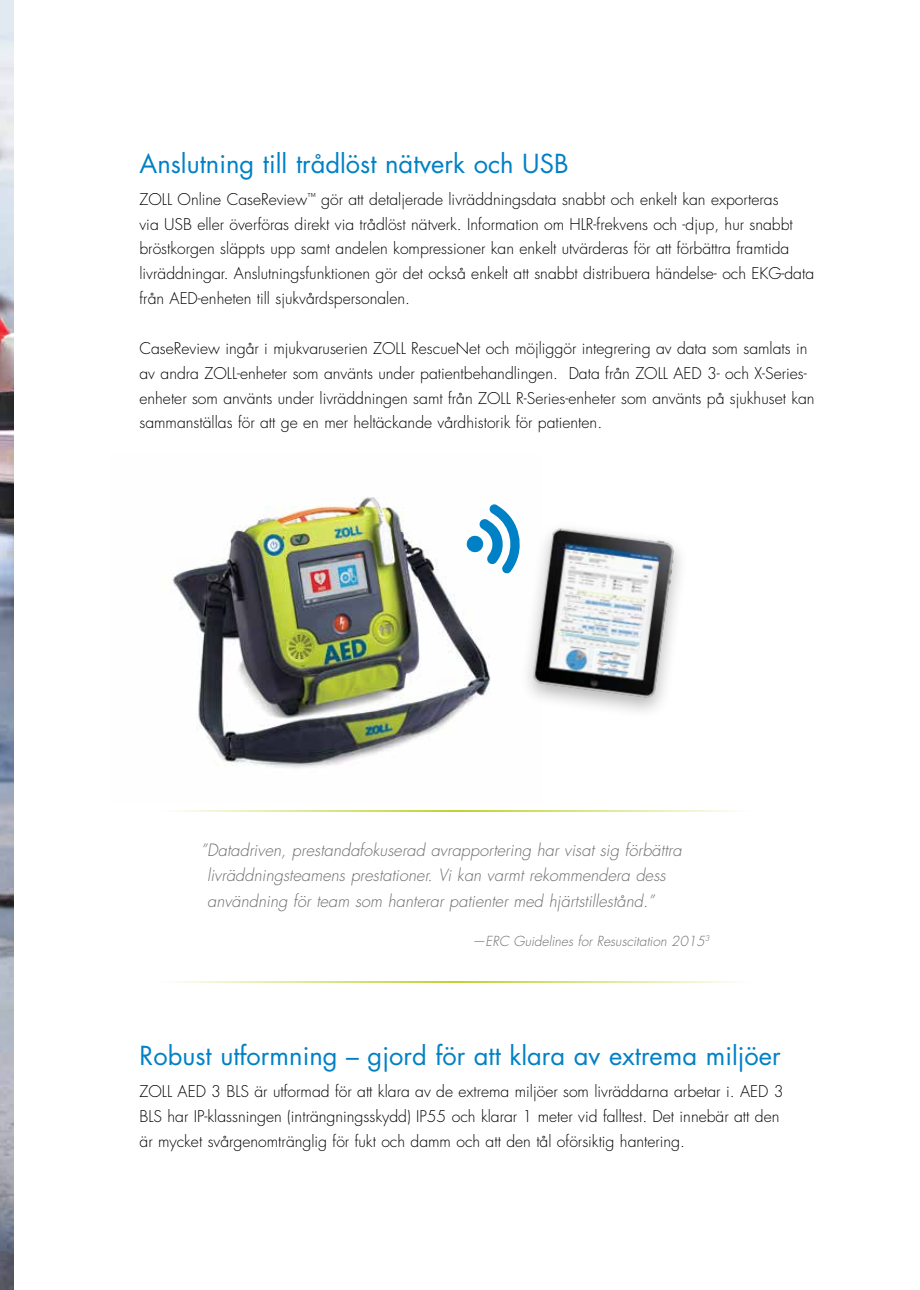
<style>
.page{position:relative;width:920px;height:1290px;background:#fff}
.page>*{position:absolute;margin:0;border:0;box-sizing:border-box;transform-origin:0 0}
.t1{font:25.5px "Futura Std";color:#0081c6}
.t2{font:italic 300 16.5px/25.5px "Futura Std";color:#6d6e71}
.t3{font:300 15.75px/24.8px "Futura Std";color:#000}
.t4{font:italic 300 13.5px "Futura Std";color:#6d6e71}
</style>
<div class="page">
<img style="left:172px;top:497px;width:319px;height:271px">
<img style="left:0;top:0;width:14px;height:1290px">
<hr style="left:160px;top:810px;width:590px;height:2px;background:#c0d330">
<hr style="left:160px;top:981px;width:590px;height:2px;background:#c0d330">
<svg style="left:466px;top:504px;width:53px;height:70px"></svg>
<img style="left:527px;top:528px;width:154px;height:184px">
<h1 class="t1" style="left:140px;top:147px;width:430px">Anslutning till trådlöst nätverk och USB</h1>
<p class="t3" style="left:139px;top:187px;width:676px">ZOLL Online CaseReview<sup>™</sup> gör att detaljerade livräddningsdata snabbt och enkelt kan exporteras<br>via USB eller överföras direkt via trådlöst nätverk. Information om HLR-frekvens och -djup, hur snabbt bröstkorgen släppts upp samt andelen kompressioner kan enkelt utvärderas för att förbättra framtida livräddningar. Anslutningsfunktionen gör det också enkelt att snabbt distribuera händelse- och EKG-data från AED-enheten till sjukvårdspersonalen.</p>
<p class="t3" style="left:139px;top:336px;width:677px">CaseReview ingår i mjukvaruserien ZOLL RescueNet och möjliggör integrering av data som samlats in av andra ZOLL-enheter som använts under patientbehandlingen. Data från ZOLL AED 3- och X-Series&shy;enheter som använts under livräddningen samt från ZOLL R-Series-enheter som använts på sjukhuset kan sammanställas för att ge en mer heltäckande vårdhistorik för patienten.</p>
<p class="t2" style="left:207px;top:837px;width:476px;text-indent:-6px">”Datadriven, prestandafokuserad avrapportering har visat sig förbättra livräddningsteamens prestationer. Vi kan varmt rekommendera dess användning för team som hanterar patienter med hjärtstillestånd.”</p>
<p class="t4" style="left:472px;top:932px;width:239px">—ERC Guidelines for Resuscitation 2015<sup>3</sup></p>
<h1 class="t1" style="left:140px;top:1039px;width:643px">Robust utformning – gjord för att klara av extrema miljöer</h1>
<p class="t3" style="left:140px;top:1080px;width:645px">ZOLL AED 3 BLS är utformad för att klara av de extrema miljöer som livräddarna arbetar i. AED 3<br>BLS har IP-klassningen (inträngningsskydd) IP55 och klarar 1 meter vid falltest. Det innebär att den är mycket svårgenomtränglig för fukt och damm och att den tål oförsiktig hantering.</p>
</div>
